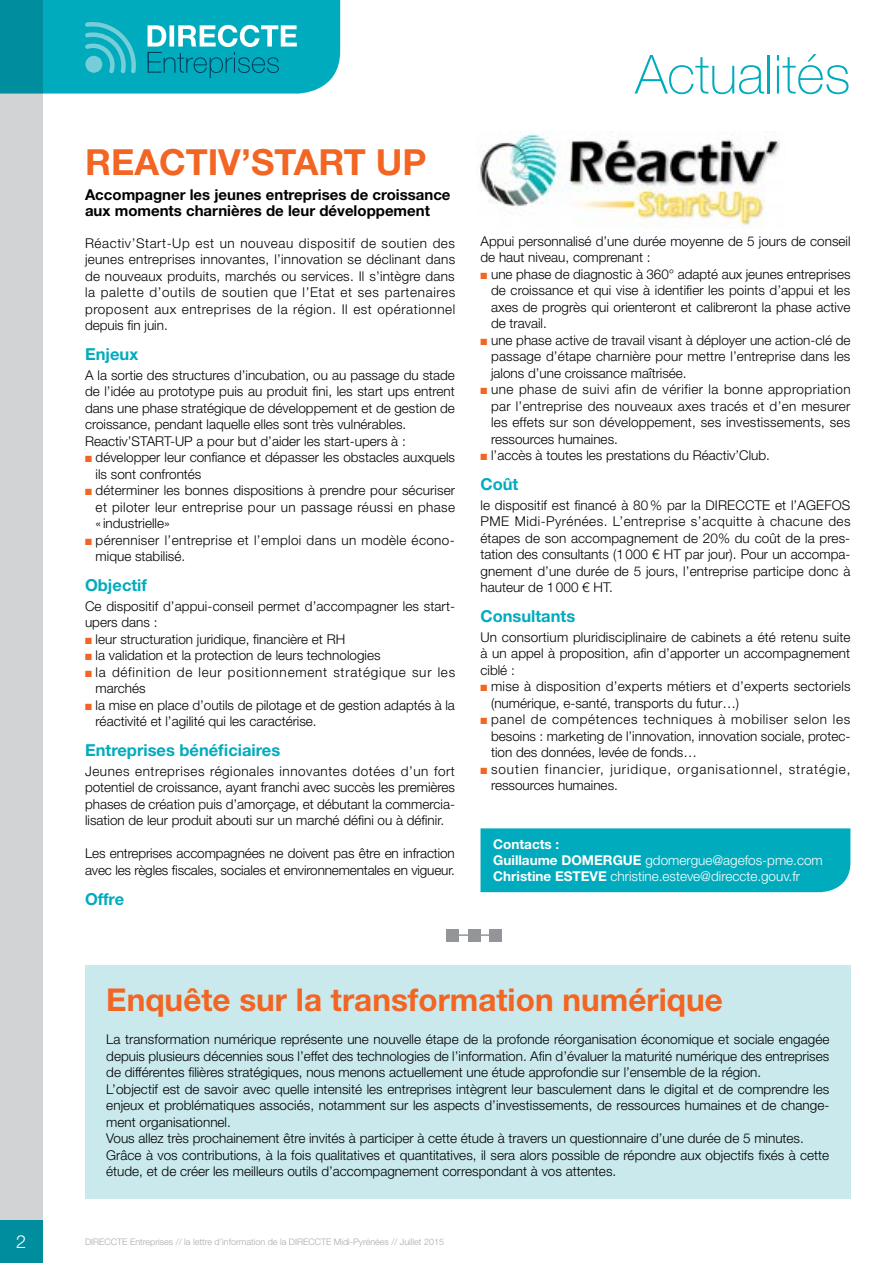
<style>
.page{position:relative;width:893px;height:1263px;background:#fff}
.page>*{position:absolute;margin:0;border:0;box-sizing:border-box;transform-origin:0 0}
.t1{font:100 54px "Helvetica Neue LT Std";color:#00abbd}
.t2{font:700 36px "Helvetica Neue LT Std";color:#f26522}
.t3{font:700 31.5px "Helvetica Neue LT Std";color:#f26522}
.t4{font:300 18px "Helvetica Neue LT Std";color:#fff}
.t5{font:700 16.5px "Helvetica Neue LT Std";color:#00abbd}
.t6{font:700 15px/16.5px "Helvetica Neue LT Std";color:#000}
.t7{font:300 13.5px/16.5px "Helvetica Neue LT Std";color:#000;text-align:justify}
.t8{font:300 13.5px/16.2px "Helvetica Neue LT Std";color:#fff}
.t9{font:300 13.5px/16.5px "Helvetica Neue LT Std";letter-spacing:.02em;color:#000}
.t10{font:300 13.5px/16.5px "Helvetica Neue LT Std";letter-spacing:.07em;color:#000}
.t11{font:300 13.5px/16.5px "Helvetica Neue LT Std";letter-spacing:.025em;color:#000}
.t12{font:300 13.5px/16.5px "Helvetica Neue LT Std";letter-spacing:.06em;color:#000}
.t13{font:300 9px "Helvetica Neue LT Std";color:#a7a9ac}
.s1{color:#f26522}
.s2{font-weight:700}
</style>
<div class="page">
<div style="left:0;top:0;width:43px;height:1263px;background:#d1d3d4"></div>
<svg style="left:0;top:0;width:340px;height:94px;background:#14acbc"></svg>
<div style="left:85px;top:965px;width:765px;height:234px;background:#c9e9ed"></div>
<img style="left:480px;top:133px;width:300px;height:95px">
<div style="left:446px;top:929px;width:13px;height:12px;background:#939598"></div>
<div style="left:468px;top:929px;width:12px;height:12px;background:#939598"></div>
<div style="left:489px;top:929px;width:13px;height:12px;background:#939598"></div>
<hr style="left:455px;top:934px;width:42px;height:2px;background:#939598">
<div style="left:480px;top:828px;width:370px;height:64px;background:#00abbd"></div>
<h2 class="t2" style="left:85px;top:139px;width:343px">REACTIV’START UP</h2>
<p class="t6" style="left:85px;top:186px;width:367px">Accompagner les jeunes entreprises de croissance aux moments charnières de leur développement</p>
<p class="t7" style="left:85px;top:234px;width:372px">Réactiv’Start-Up est un nouveau dispositif de soutien des jeunes entreprises innovantes, l’innovation se déclinant dans de nouveaux produits, marchés ou services. Il s’intègre dans la palette d’outils de soutien que l’Etat et ses partenaires proposent aux entreprises de la région. Il est opérationnel depuis fin juin.</p>
<p class="t5" style="left:85px;top:344px;width:55px">Enjeux</p>
<p class="t7" style="left:85px;top:366px;width:371px;text-align:left">A la sortie des structures d’incubation, ou au passage du stade de l’idée au prototype puis au produit fini, les start ups entrent dans une phase stratégique de développement et de gestion de croissance, pendant laquelle elles sont très vulnérables.<br>Reactiv’START-UP a pour but d’aider les start-upers à :</p>
<p class="t7" style="left:96px;top:449px;width:361px;text-indent:-11px"><span class="s1">■</span> développer leur confiance et dépasser les obstacles auxquels ils sont confrontés</p>
<p class="t7" style="left:96px;top:482px;width:361px;text-indent:-11px"><span class="s1">■</span> déterminer les bonnes dispositions à prendre pour sécuriser et piloter leur entreprise pour un passage réussi en phase « industrielle»</p>
<p class="t11" style="left:96px;top:531px;width:361px;text-indent:-11px"><span class="s1">■</span> pérenniser l’entreprise et l’emploi dans un modèle écono&shy;mique stabilisé.</p>
<p class="t5" style="left:85px;top:575px;width:64px">Objectif</p>
<p class="t7" style="left:85px;top:597px;width:372px">Ce dispositif d’appui-conseil permet d’accompagner les start&shy;upers dans :</p>
<p class="t7" style="left:85px;top:630px;width:262px"><span class="s1">■</span> leur structuration juridique, financière et RH</p>
<p class="t7" style="left:85px;top:647px;width:297px"><span class="s1">■</span> la validation et la protection de leurs technologies</p>
<p class="t12" style="left:96px;top:663px;width:361px;text-indent:-11px"><span class="s1">■</span> la définition de leur positionnement stratégique sur les marchés</p>
<p class="t7" style="left:96px;top:696px;width:361px;text-indent:-11px"><span class="s1">■</span> la mise en place d’outils de pilotage et de gestion adaptés à la réactivité et l’agilité qui les caractérise.</p>
<p class="t5" style="left:85px;top:740px;width:197px">Entreprises bénéficiaires</p>
<p class="t7" style="left:85px;top:762px;width:371px">Jeunes entreprises régionales innovantes dotées d’un fort potentiel de croissance, ayant franchi avec succès les premières phases de création puis d’amorçage, et débutant la commercia&shy;lisation de leur produit abouti sur un marché défini ou à définir.</p>
<p class="t7" style="left:85px;top:845px;width:371px">Les entreprises accompagnées ne doivent pas être en infraction avec les règles fiscales, sociales et environnementales en vigueur.</p>
<p class="t5" style="left:85px;top:889px;width:41px">Offre</p>
<h1 class="t1" style="left:635px;top:43px;width:217px">Actualités</h1>
<p class="t7" style="left:480px;top:232px;width:371px">Appui personnalisé d’une durée moyenne de 5 jours de conseil de haut niveau, comprenant :</p>
<p class="t7" style="left:491px;top:265px;width:361px;text-indent:-11px"><span class="s1">■</span> une phase de diagnostic à 360° adapté aux jeunes entreprises de croissance et qui vise à identifier les points d’appui et les axes de progrès qui orienteront et calibreront la phase active de travail.</p>
<p class="t7" style="left:491px;top:331px;width:361px;text-indent:-11px"><span class="s1">■</span> une phase active de travail visant à déployer une action-clé de passage d’étape charnière pour mettre l’entreprise dans les jalons d’une croissance maîtrisée.</p>
<p class="t7" style="left:491px;top:381px;width:361px;text-indent:-11px"><span class="s1">■</span> une phase de suivi afin de vérifier la bonne appropriation par l’entreprise des nouveaux axes tracés et d’en mesurer les effets sur son développement, ses investissements, ses ressources humaines.</p>
<p class="t7" style="left:480px;top:447px;width:291px"><span class="s1">■</span> l’accès à toutes les prestations du Réactiv’Club.</p>
<p class="t5" style="left:480px;top:474px;width:39px">Coût</p>
<p class="t7" style="left:480px;top:496px;width:372px">le dispositif est financé à 80% par la DIRECCTE et l’AGEFOS PME Midi-Pyrénées. L’entreprise s’acquitte à chacune des étapes de son accompagnement de 20% du coût de la pres&shy;tation des consultants (1000 € HT par jour). Pour un accompa&shy;gnement d’une durée de 5 jours, l’entreprise participe donc à hauteur de 1000 € HT.</p>
<p class="t5" style="left:480px;top:606px;width:96px">Consultants</p>
<p class="t7" style="left:480px;top:628px;width:372px">Un consortium pluridisciplinaire de cabinets a été retenu suite à un appel à proposition, afin d’apporter un accompagnement ciblé :</p>
<p class="t9" style="left:491px;top:678px;width:361px;text-indent:-11px"><span class="s1">■</span> mise à disposition d’experts métiers et d’experts sectoriels (numérique, e-santé, transports du futur…)</p>
<p class="t7" style="left:491px;top:711px;width:361px;text-indent:-11px"><span class="s1">■</span> panel de compétences techniques à mobiliser selon les besoins : marketing de l’innovation, innovation sociale, protec&shy;tion des données, levée de fonds…</p>
<p class="t10" style="left:491px;top:760px;width:361px;text-indent:-11px"><span class="s1">■</span> soutien financier, juridique, organisationnel, stratégie, ressources humaines.</p>
<p class="t8" style="left:493px;top:836px;width:331px"><span class="s2">Contacts :<br>Guillaume DOMERGUE</span> gdomergue@agefos-pme.com<br><span class="s2">Christine ESTEVE</span> christine.esteve@direccte.gouv.fr</p>
<h3 class="t3" style="left:106px;top:980px;width:618px">Enquête sur la transformation numérique</h3>
<p class="t7" style="left:106px;top:1031px;width:725px;text-align:left">La transformation numérique représente une nouvelle étape de la profonde réorganisation économique et sociale engagée depuis plusieurs décennies sous l’effet des technologies de l’information. Afin d’évaluer la maturité numérique des entreprises de différentes filières stratégiques, nous menons actuellement une étude approfondie sur l’ensemble de la région.<br>L’objectif est de savoir avec quelle intensité les entreprises intègrent leur basculement dans le digital et de comprendre les enjeux et problématiques associés, notamment sur les aspects d’investissements, de ressources humaines et de change&shy;ment organisationnel.<br>Vous allez très prochainement être invités à participer à cette étude à travers un questionnaire d’une durée de 5 minutes.<br>Grâce à vos contributions, à la fois qualitatives et quantitatives, il sera alors possible de répondre aux objectifs fixés à cette étude, et de créer les meilleurs outils d’accompagnement correspondant à vos attentes.</p>
<h3 class="t4" style="left:16px;top:1231px;width:12px">2</h3>
<p class="t13" style="left:85px;top:1236px;width:361px">DIRECCTE Entreprises // la lettre d’information de la DIRECCTE Midi-Pyrénées // Juillet 2015</p>
</div>
